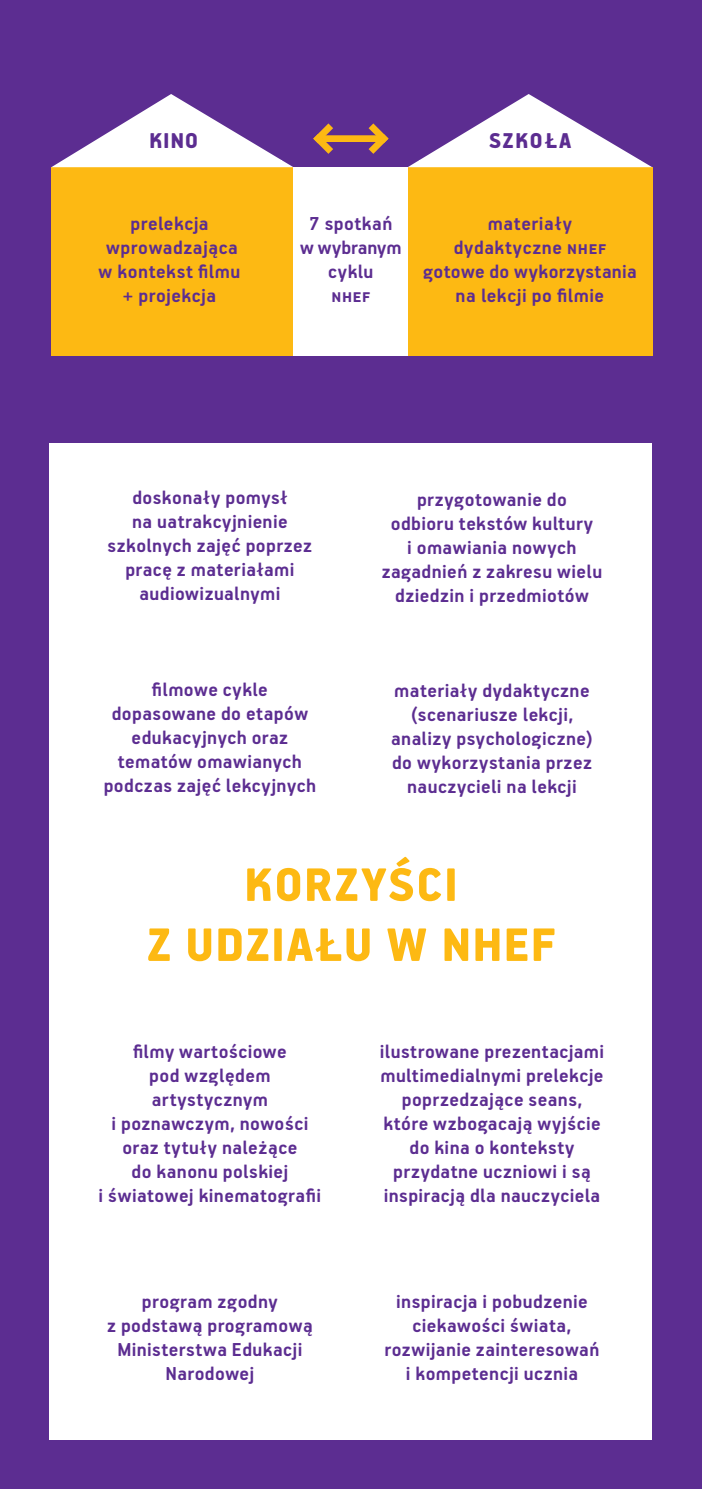
<style>
.page{position:relative;width:702px;height:1489px;background:#fff}
.page>*{position:absolute;margin:0;border:0;box-sizing:border-box;transform-origin:0 0}
.t1{font:900 52.5px/60px "PF Handbook Pro";letter-spacing:.015em;color:#fdb913;text-align:center}
.t2{font:900 24px "PF Handbook Pro";letter-spacing:.045em;color:#5c2d91}
.t3{font:700 21px/24px "PF Handbook Pro";letter-spacing:.02em;color:#5c2d91;text-align:center}
</style>
<div class="page">
<div style="left:0;top:0;width:702px;height:1488px;background:#5c2d91"></div>
<div style="left:51px;top:167px;width:245px;height:189px;background:#fdb913"></div>
<div style="left:400px;top:167px;width:252px;height:189px;background:#fdb913"></div>
<svg style="left:409px;top:94px;width:244px;height:79px"></svg>
<div style="left:293px;top:167px;width:114px;height:189px;background:#fff"></div>
<div style="left:322px;top:135px;width:61px;height:7px;background:#fdb913"></div>
<svg style="left:53px;top:94px;width:287px;height:74px"></svg>
<svg style="left:361px;top:123px;width:28px;height:31px"></svg>
<div style="left:50px;top:443px;width:602px;height:996px;background:#fff"></div>
<p class="t2" style="left:149px;top:126px;width:51px">KINO</p>
<p class="t2" style="left:488px;top:126px;width:84px">SZKOŁA</p>
<p class="t3" style="left:98px;top:210px;width:143px">prelekcja wprowadzająca w kontekst filmu + projekcja</p>
<p class="t3" style="left:300px;top:210px;width:103px">7 spotkań w wybranym cyklu<br>NHEF</p>
<p class="t3" style="left:423px;top:210px;width:215px">materiały<br>dydaktyczne NHEF gotowe do wykorzystania na lekcji po filmie</p>
<p class="t3" style="left:108px;top:484px;width:206px">doskonały pomysł<br>na uatrakcyjnienie szkolnych zajęć poprzez pracę z materiałami audiowizualnymi</p>
<p class="t3" style="left:104px;top:677px;width:214px">filmowe cykle dopasowane do etapów edukacyjnych oraz tematów omawianych podczas zajęć lekcyjnych</p>
<p class="t3" style="left:381px;top:486px;width:222px">przygotowanie do<br>odbioru tekstów kultury<br>i omawiania nowych zagadnień z zakresu wielu dziedzin i przedmiotów</p>
<p class="t3" style="left:391px;top:678px;width:203px">materiały dydaktyczne (scenariusze lekcji, analizy psychologiczne) do wykorzystania przez nauczycieli na lekcji</p>
<h1 class="t1" style="left:147px;top:853px;width:410px">KORZYŚCI<br>Z UDZIAŁU W NHEF</h1>
<p class="t3" style="left:99px;top:1039px;width:224px">filmy wartościowe<br>pod względem artystycznym<br>i poznawczym, nowości oraz tytuły należące<br>do kanonu polskiej<br>i światowej kinematografii</p>
<p class="t3" style="left:107px;top:1288px;width:207px">program zgodny<br>z podstawą programową<br>Ministerstwa Edukacji<br>Narodowej</p>
<p class="t3" style="left:380px;top:1038px;width:226px">ilustrowane prezentacjami multimedialnymi prelekcje poprzedzające seans, które wzbogacają wyjście do kina o konteksty przydatne uczniowi i są inspiracją dla nauczyciela</p>
<p class="t3" style="left:384px;top:1288px;width:216px">inspiracja i pobudzenie ciekawości świata, rozwijanie zainteresowań i kompetencji ucznia</p>
</div>
